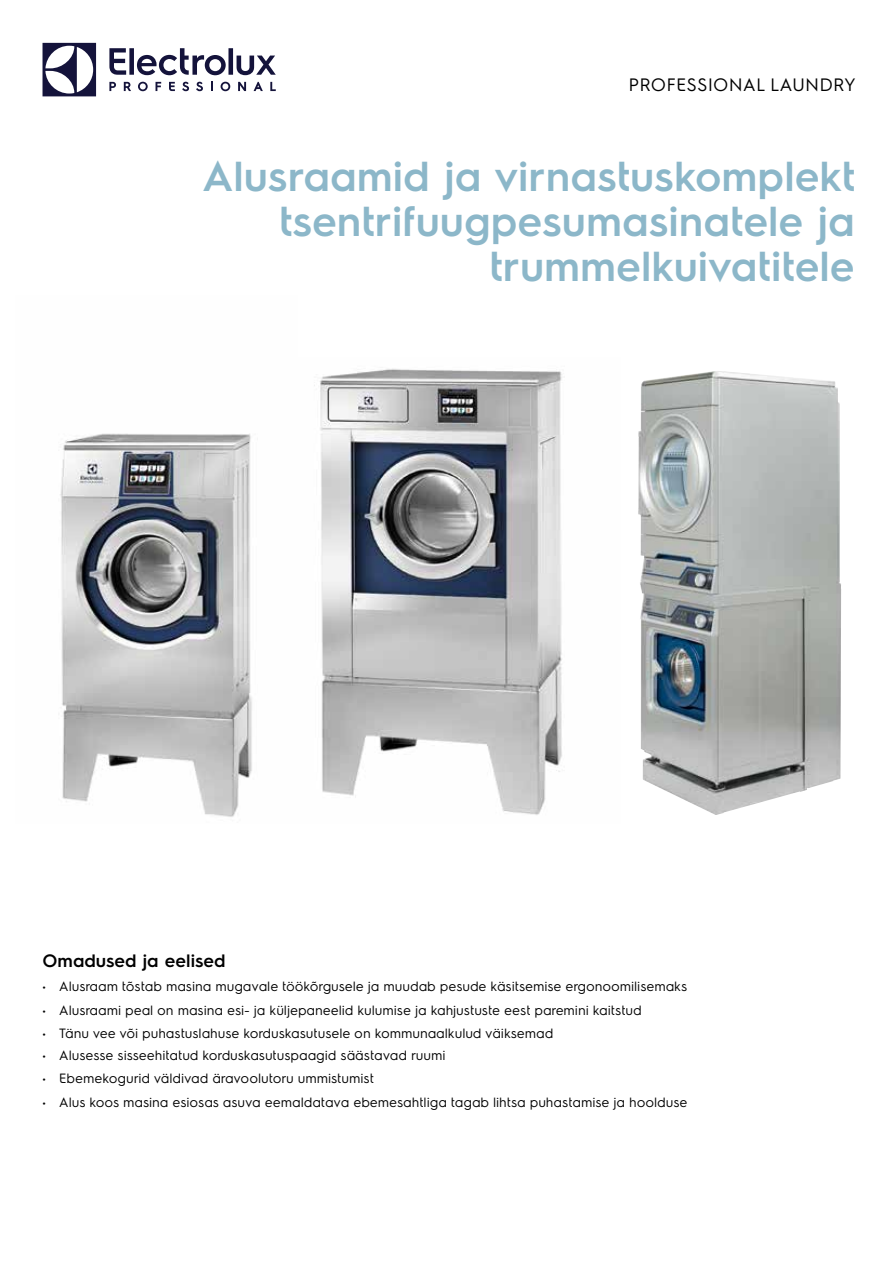
<style>
.page{position:relative;width:893px;height:1263px;background:#fff}
.page>*{position:absolute;margin:0;border:0;box-sizing:border-box;transform-origin:0 0}
.t1{font:600 42px/45px "Electrolux Sans";color:#8cb7c9;text-align:right}
.t2{font:18px "Electrolux Sans";color:#000}
.t3{font:600 18px "Electrolux Sans";color:#000}
.t4{font:13.5px "Electrolux Sans";color:#000}
</style>
<div class="page">
<svg style="left:43px;top:43px;width:53px;height:53px"></svg>
<svg style="left:109px;top:48px;width:167px;height:27px"></svg>
<svg style="left:270px;top:82px;width:6px;height:9px"></svg>
<svg style="left:221px;top:82px;width:9px;height:9px"></svg>
<svg style="left:211px;top:82px;width:2px;height:9px"></svg>
<svg style="left:196px;top:82px;width:7px;height:9px"></svg>
<svg style="left:182px;top:82px;width:7px;height:9px"></svg>
<svg style="left:169px;top:82px;width:6px;height:9px"></svg>
<svg style="left:156px;top:82px;width:5px;height:9px"></svg>
<svg style="left:138px;top:82px;width:10px;height:9px"></svg>
<svg style="left:124px;top:82px;width:7px;height:9px"></svg>
<svg style="left:109px;top:82px;width:7px;height:9px"></svg>
<svg style="left:254px;top:82px;width:9px;height:9px"></svg>
<svg style="left:238px;top:82px;width:8px;height:9px"></svg>
<img style="left:638px;top:371px;width:203px;height:444px">
<img style="left:314px;top:368px;width:248px;height:447px">
<img style="left:60px;top:433px;width:192px;height:384px">
<h2 class="t2" style="left:629px;top:72px;width:229px">PROFESSIONAL LAUNDRY</h2>
<h1 class="t1" style="left:202px;top:151px;width:655px">Alusraamid ja virnastuskomplekt tsentrifuugpesumasinatele ja trummelkuivatitele</h1>
<h2 class="t3" style="left:43px;top:948px;width:185px">Omadused ja eelised</h2>
<p class="t4" style="left:43px;top:977px;width:646px">• Alusraam tõstab masina mugavale töökõrgusele ja muudab pesude käsitsemise ergonoomilisemaks</p>
<p class="t4" style="left:43px;top:1001px;width:601px">• Alusraami peal on masina esi- ja küljepaneelid kulumise ja kahjustuste eest paremini kaitstud</p>
<p class="t4" style="left:43px;top:1023px;width:513px">• Tänu vee või puhastuslahuse korduskasutusele on kommunaalkulud väiksemad</p>
<p class="t4" style="left:43px;top:1046px;width:405px">• Alusesse sisseehitatud korduskasutuspaagid säästavad ruumi</p>
<p class="t4" style="left:43px;top:1069px;width:333px">• Ebemekogurid väldivad äravoolutoru ummistumist</p>
<p class="t4" style="left:43px;top:1093px;width:647px">• Alus koos masina esiosas asuva eemaldatava ebemesahtliga tagab lihtsa puhastamise ja hoolduse</p>
</div>
